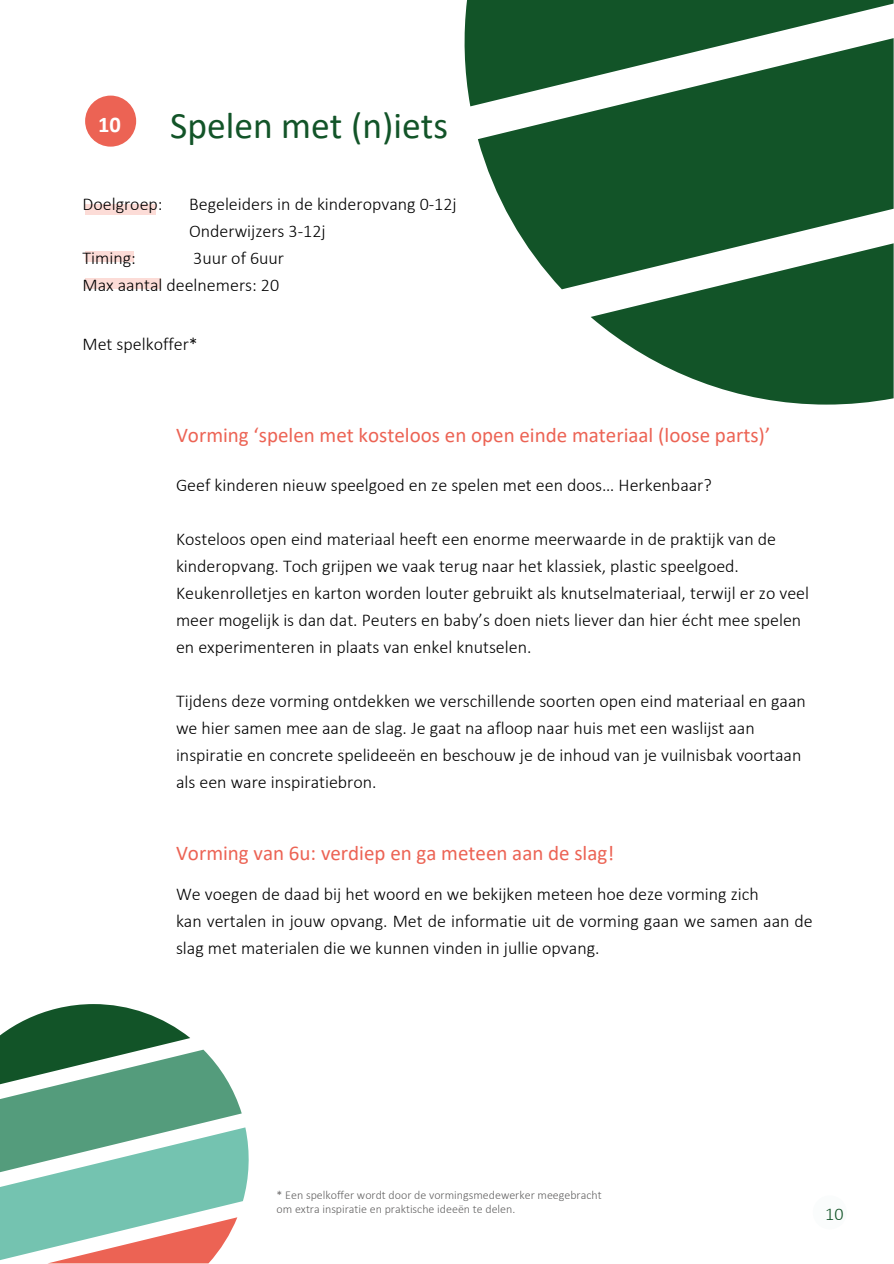
<style>
.page{position:relative;width:894px;height:1264px;background:#fff}
.page>*{position:absolute;margin:0;border:0;box-sizing:border-box;transform-origin:0 0}
.t1{font:37.5px "Calibri";color:#125428}
.t2{font:700 22.5px "Calibri";color:#fff}
.t3{font:21px "Calibri";color:#ec6354}
.t4{font:300 18px/27px "Calibri";color:#000}
.t5{font:300 18px "Calibri";color:#125428}
.t6{font:300 12px "Calibri";color:#646363}
</style>
<div class="page">
<div style="left:85px;top:96px;width:51px;height:51px;background:#ec6354;border-radius:50%"></div>
<svg style="left:0;top:1004px;width:249px;height:259px"></svg>
<div style="left:85px;top:278px;width:75px;height:11px;background:#fcdcd7"></div>
<div style="left:85px;top:204px;width:70px;height:10px;background:#fcdcd7"></div>
<div style="left:85px;top:251px;width:49px;height:11px;background:#fcdcd7"></div>
<svg style="left:464px;top:0;width:429px;height:106px;background:#366e49"></svg>
<svg style="left:477px;top:38px;width:416px;height:251px;fill:#125428"></svg>
<svg style="left:590px;top:243px;width:303px;height:161px;fill:#125428"></svg>
<div style="left:812px;top:1195px;width:34px;height:34px;background:#fafcfc;border-radius:50%"></div>
<h3 class="t2" style="left:98px;top:115px;width:24px">10</h3>
<h3 class="t1" style="left:170px;top:109px;width:279px">Spelen met (n)iets</h3>
<p class="t4" style="left:82px;top:192px;width:82px">Doelgroep:</p>
<h1 class="t4" style="left:82px;top:246px;width:198px">Timing:<br>Max aantal deelnemers: 20</h1>
<h3 class="t4" style="left:189px;top:192px;width:269px">Begeleiders in de kinderopvang 0-12j<br>Onderwijzers 3-12j<br>3uur of 6uur</h3>
<p class="t4" style="left:82px;top:332px;width:117px">Met spelkoffer*</p>
<h3 class="t3" style="left:176px;top:426px;width:595px">Vorming ‘spelen met kosteloos en open einde materiaal (loose parts)’</h3>
<h3 class="t4" style="left:176px;top:473px;width:537px">Geef kinderen nieuw speelgoed en ze spelen met een doos… Herkenbaar?</h3>
<h3 class="t4" style="left:176px;top:527px;width:634px">Kosteloos open eind materiaal heeft een enorme meerwaarde in de praktijk van de kinderopvang. Toch grijpen we vaak terug naar het klassiek, plastic speelgoed.<br>Keukenrolletjes en karton worden louter gebruikt als knutselmateriaal, terwijl er zo veel meer mogelijk is dan dat. Peuters en baby’s doen niets liever dan hier écht mee spelen en experimenteren in plaats van enkel knutselen.</h3>
<h3 class="t4" style="left:176px;top:689px;width:631px">Tijdens deze vorming ontdekken we verschillende soorten open eind materiaal en gaan we hier samen mee aan de slag. Je gaat na afloop naar huis met een waslijst aan inspiratie en concrete spelideeën en beschouw je de inhoud van je vuilnisbak voortaan als een ware inspiratiebron.</h3>
<h2 class="t3" style="left:176px;top:843px;width:439px">Vorming van 6u: verdiep en ga meteen aan de slag!</h2>
<h3 class="t4" style="left:176px;top:882px;width:638px">We voegen de daad bij het woord en we bekijken meteen hoe deze vorming zich<br>kan vertalen in jouw opvang. Met de informatie uit de vorming gaan we samen aan de slag met materialen die we kunnen vinden in jullie opvang.</h3>
<p class="t6" style="left:276px;top:1190px;width:326px">* Een spelkoffer wordt door de vormingsmedewerker meegebracht</p>
<p class="t6" style="left:276px;top:1203px;width:240px">om extra inspiratie en praktische ideeën te delen.</p>
<h2 class="t5" style="left:825px;top:1206px;width:20px">10</h2>
</div>
